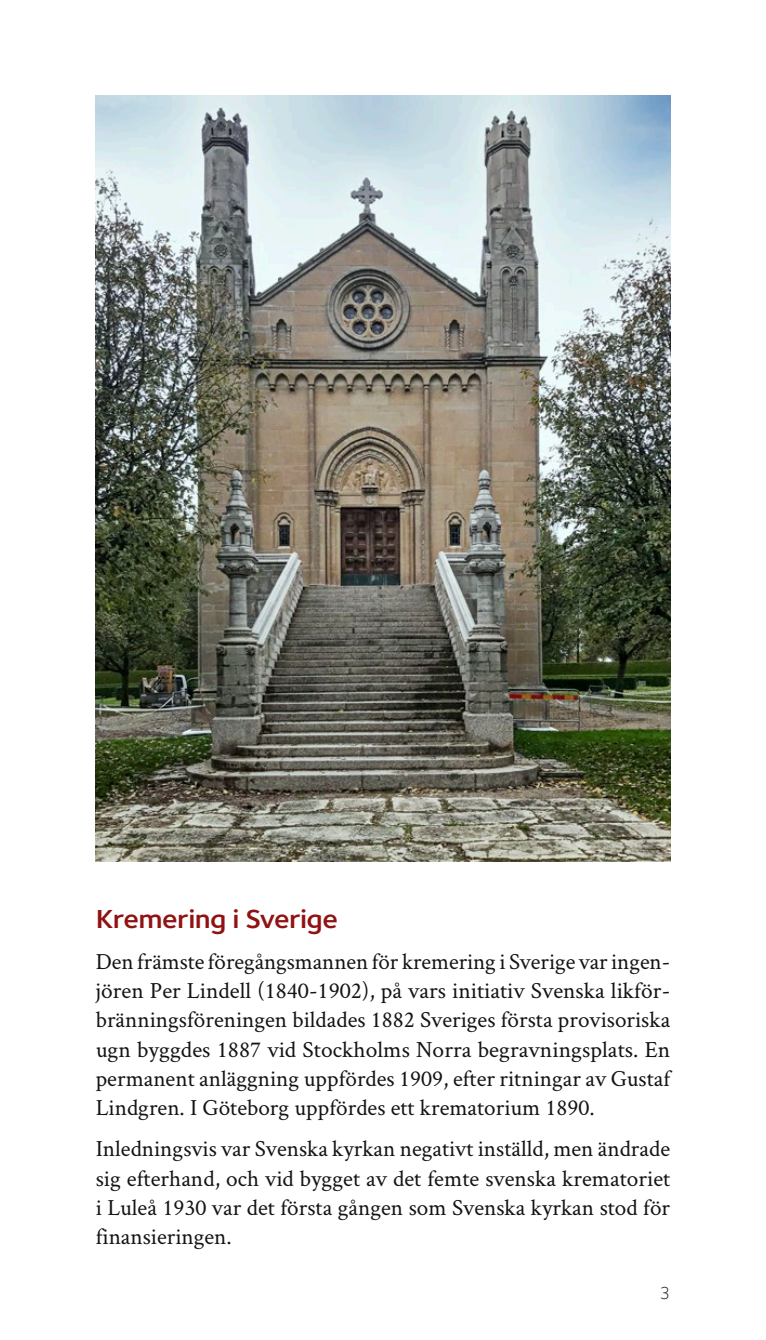
<style>
.page{position:relative;width:766px;height:1340px;background:#fff}
.page>*{position:absolute;margin:0;border:0;box-sizing:border-box;transform-origin:0 0}
.t1{font:600 27px "Foundry Sterling";letter-spacing:-.02em;color:#901212;scale:1.1 1}
.t2{font:23.18px/29.2px "Crimson Text";color:#121415;text-align:justify}
.t3{font:300 18px "Foundry Sterling";color:#121415}
</style>
<div class="page">
<img style="left:96px;top:96px;width:574px;height:765px">
<p class="t1" style="left:96px;top:902px;width:222px">Kremering i Sverige</p>
<p class="t2" style="left:96px;top:946px;width:576px">Den främste föregångsmannen för kremering i Sverige var ingen&shy;jören Per Lindell (1840-1902), på vars initiativ Svenska likför&shy;bränningsföreningen bildades 1882 Sveriges första provisoriska ugn byggdes 1887 vid Stockholms Norra begravningsplats. En permanent anläggning uppfördes 1909, efter ritningar av Gustaf Lindgren. I Göteborg uppfördes ett krematorium 1890.</p>
<p class="t2" style="left:96px;top:1133px;width:576px">Inledningsvis var Svenska kyrkan negativt inställd, men ändrade sig efterhand, och vid bygget av det femte svenska krematoriet i Luleå 1930 var det första gången som Svenska kyrkan stod för finansieringen.</p>
<p class="t3" style="left:659px;top:1282px;width:12px">3</p>
</div>
